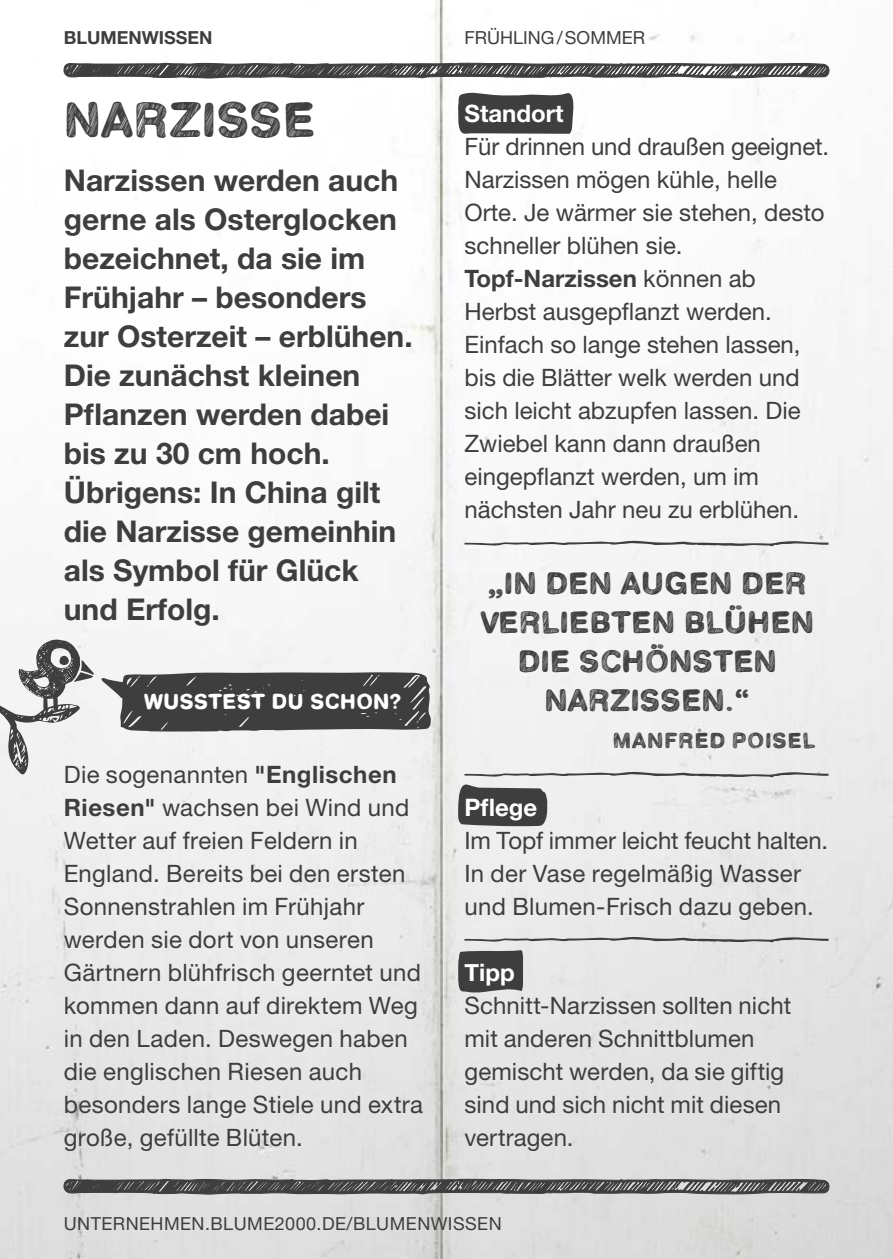
<style>
.page{position:relative;width:893px;height:1259px;background:#fff}
.page>*{position:absolute;margin:0;border:0;box-sizing:border-box;transform-origin:0 0}
.t1{font:48px "SOBLUME2000 Dark Shade";color:#3e3e3f}
.t2{font:700 30px/39px "Helvetica Neue LT Pro";color:#3e3e3f}
.Brotschrift_9_11_7{font:30px/39px "SOBLUME2000 Dark Shade";color:#3e3e3f;text-align:center}
.Brotschrift_9_11_7-2{font:24px/33px "Helvetica Neue LT Pro";letter-spacing:.005em;color:#3e3e3f}
.Brotschrift_9_11_7-3{font:700 24px "Helvetica Neue";color:#fff}
.t3{font:21px "SOBLUME2000 Filled";color:#fff}
.t4{font:21px "SOBLUME2000 Dark Shade";letter-spacing:.03em;color:#3e3e3f}
.Brotschrift_9_11_7-4{font:18px "Helvetica Neue LT Pro";letter-spacing:.025em;color:#3e3e3f}
.Brotschrift_9_11_7-5{font:18px "Helvetica Neue LT Pro";color:#3e3e3f}
.t5{font:700 18px "Helvetica Neue LT Pro";color:#3e3e3f}
.s1{font-weight:700}
.s2{font-weight:700;color:#fff}
</style>
<div class="page">
<img style="left:0;top:0;width:893px;height:1259px">
<svg style="left:458px;top:949px;width:65px;height:44px"></svg>
<svg style="left:458px;top:783px;width:89px;height:43px"></svg>
<svg style="left:458px;top:91px;width:116px;height:45px"></svg>
<svg style="left:464px;top:541px;width:364px;height:5px"></svg>
<svg style="left:464px;top:772px;width:364px;height:5px"></svg>
<svg style="left:464px;top:937px;width:364px;height:5px"></svg>
<svg style="left:64px;top:62px;width:765px;height:17px"></svg>
<svg style="left:64px;top:1178px;width:765px;height:16px"></svg>
<svg style="left:0;top:591px;width:94px;height:184px"></svg>
<div style="left:60px;top:656px;width:9px;height:9px;background:#3e3e3f;border-radius:4px"></div>
<svg style="left:101px;top:672px;width:330px;height:59px"></svg>
<p class="t5" style="left:64px;top:27px;width:150px">BLUMENWISSEN</p>
<p class="t1" style="left:64px;top:92px;width:253px">NARZISSE</p>
<p class="t2" style="left:64px;top:160px;width:336px">Narzissen werden auch gerne als Osterglocken bezeichnet, da sie im<br>Frühjahr – besonders</p>
<p class="t2" style="left:64px;top:316px;width:350px">zur Osterzeit – erblühen.<br>Die zunächst kleinen<br>Pflanzen werden dabei bis zu 30 cm hoch.</p>
<p class="t2" style="left:64px;top:472px;width:334px">Übrigens: In China gilt die Narzisse gemeinhin als Symbol für Glück</p>
<p class="t2" style="left:64px;top:589px;width:158px">und Erfolg.</p>
<p class="t3" style="left:144px;top:688px;width:259px">WUSSTEST DU SCHON?</p>
<p class="Brotschrift_9_11_7-2" style="left:64px;top:757px;width:361px">Die sogenannten <span class="s1">"Englischen<br>Riesen"</span> wachsen bei Wind und<br>Wetter auf freien Feldern in<br>England. Bereits bei den ersten<br>Sonnenstrahlen im Frühjahr werden sie dort von unseren<br>Gärtnern blühfrisch geerntet und kommen dann auf direktem Weg in den Laden. Deswegen haben die englischen Riesen auch besonders lange Stiele und extra große, gefüllte Blüten.</p>
<p class="Brotschrift_9_11_7-5" style="left:464px;top:27px;width:182px">FRÜHLING/SOMMER</p>
<p class="Brotschrift_9_11_7-2" style="left:464px;top:97px;width:366px"><span class="s2">Standort<br></span>Für drinnen und draußen geeignet.</p>
<p class="Brotschrift_9_11_7-2" style="left:464px;top:163px;width:362px">Narzissen mögen kühle, helle<br>Orte. Je wärmer sie stehen, desto schneller blühen sie.<br><span class="s1">Topf-Narzissen</span> können ab<br>Herbst ausgepflanzt werden.<br>Einfach so lange stehen lassen, bis die Blätter welk werden und sich leicht abzupfen lassen. Die<br>Zwiebel kann dann draußen eingepflanzt werden, um im nächsten Jahr neu zu erblühen.</p>
<p class="Brotschrift_9_11_7" style="left:480px;top:563px;width:335px">„IN DEN AUGEN DER<br>VERLIEBTEN BLÜHEN<br>DIE SCHÖNSTEN<br>NARZISSEN.“</p>
<p class="t4" style="left:613px;top:728px;width:204px">MANFRED POISEL</p>
<p class="Brotschrift_9_11_7-3" style="left:464px;top:788px;width:74px">Pflege</p>
<p class="Brotschrift_9_11_7-2" style="left:464px;top:823px;width:365px">Im Topf immer leicht feucht halten.<br>In der Vase regelmäßig Wasser und Blumen-Frisch dazu geben.</p>
<p class="Brotschrift_9_11_7-3" style="left:464px;top:953px;width:52px">Tipp</p>
<p class="Brotschrift_9_11_7-2" style="left:464px;top:988px;width:328px">Schnitt-Narzissen sollten nicht mit anderen Schnittblumen gemischt werden, da sie giftig sind und sich nicht mit diesen vertragen.</p>
<p class="Brotschrift_9_11_7-4" style="left:64px;top:1212px;width:439px">UNTERNEHMEN.BLUME2000.DE/BLUMENWISSEN</p>
</div>
